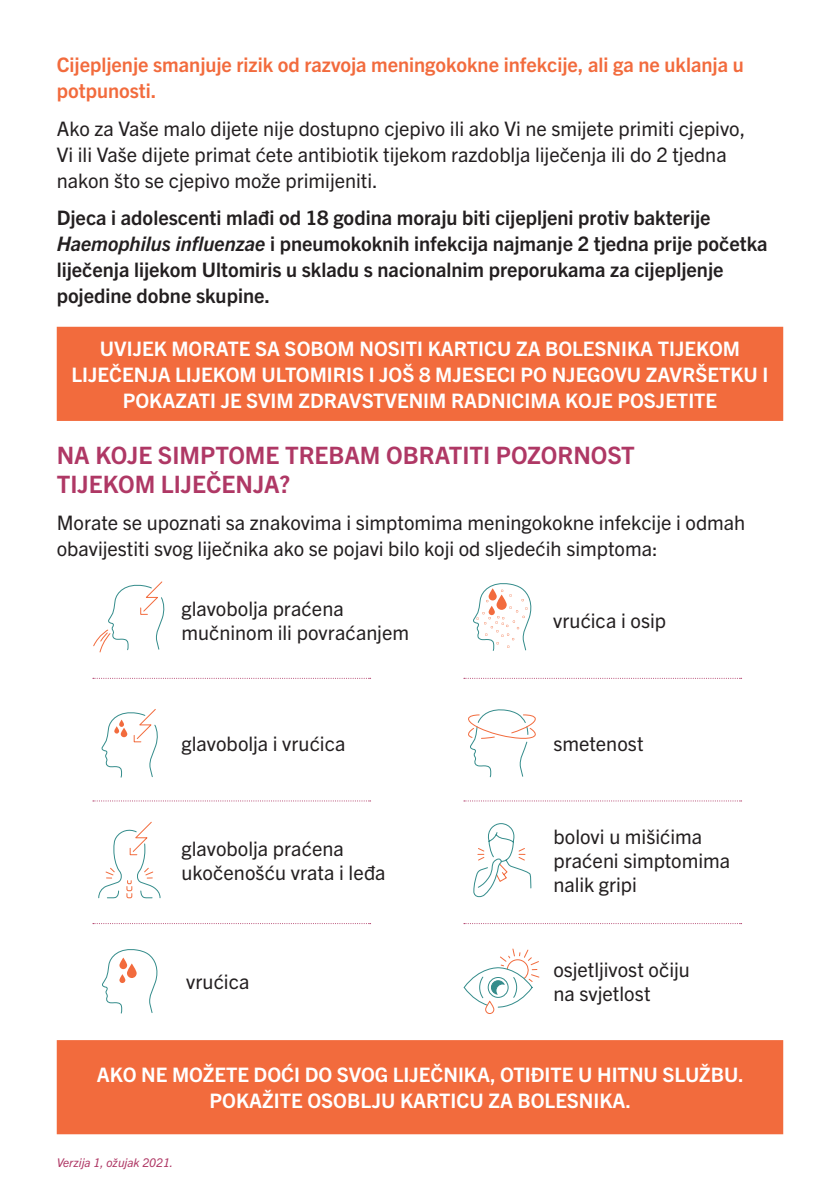
<style>
.page{position:relative;width:840px;height:1191px;background:#fff}
.page>*{position:absolute;margin:0;border:0;box-sizing:border-box;transform-origin:0 0}
.t1{font:700 24px/28.8px "Trade Gothic Next LT Pro";color:#af3865}
.t2{font:20px/24px "Trade Gothic Next LT Pro";color:#231f20}
.t3{font:700 20px/26px "Trade Gothic Next LT Pro";color:#fff;text-align:center}
.t4{font:700 20px/26px "Trade Gothic Next LT Pro";color:#231f20}
.t5{font:700 20px/26px "Trade Gothic Next LT Pro";color:#f26b3d}
.t6{font:italic 12px "Trade Gothic Next LT Pro";color:#af3865}
.s1{font-style:italic}
</style>
<div class="page">
<div style="left:58px;top:1041px;width:723px;height:92px;background:#f26b3d"></div>
<div style="left:57px;top:1040px;width:725px;height:94px;border:2px solid #f26b3d"></div>
<svg style="left:93px;top:923px;width:277px;height:1px"></svg>
<svg style="left:463px;top:923px;width:278px;height:1px"></svg>
<svg style="left:93px;top:800px;width:277px;height:1px"></svg>
<svg style="left:463px;top:800px;width:278px;height:1px"></svg>
<svg style="left:93px;top:678px;width:277px;height:1px"></svg>
<svg style="left:463px;top:678px;width:278px;height:1px"></svg>
<svg style="left:93px;top:581px;width:72px;height:72px"></svg>
<svg style="left:101px;top:709px;width:57px;height:69px"></svg>
<svg style="left:121px;top:727px;width:6px;height:10px"></svg>
<svg style="left:98px;top:821px;width:63px;height:78px"></svg>
<svg style="left:102px;top:949px;width:56px;height:65px"></svg>
<svg style="left:119px;top:957px;width:8px;height:12px"></svg>
<svg style="left:119px;top:974px;width:6px;height:9px"></svg>
<svg style="left:127px;top:963px;width:9px;height:15px"></svg>
<svg style="left:468px;top:709px;width:68px;height:69px"></svg>
<svg style="left:473px;top:823px;width:59px;height:74px"></svg>
<svg style="left:463px;top:948px;width:77px;height:60px"></svg>
<div style="left:485px;top:1001px;width:9px;height:13px;border:1px solid #f26b3d;border-radius:4px"></div>
<svg style="left:473px;top:583px;width:59px;height:68px"></svg>
<div style="left:58px;top:328px;width:723px;height:92px;background:#f26b3d"></div>
<div style="left:57px;top:327px;width:725px;height:94px;border:2px solid #f26b3d"></div>
<p class="t5" style="left:57px;top:51px;width:688px">Cijepljenje smanjuje rizik od razvoja meningokokne infekcije, ali ga ne uklanja u potpunosti.</p>
<p class="t2" style="left:57px;top:114px;width:689px;line-height:26px">Ako za Vaše malo dijete nije dostupno cjepivo ili ako Vi ne smijete primiti cjepivo,<br>Vi ili Vaše dijete primat ćete antibiotik tijekom razdoblja liječenja ili do 2 tjedna nakon što se cjepivo može primijeniti.</p>
<p class="t4" style="left:57px;top:203px;width:712px">Djeca i adolescenti mlađi od 18 godina moraju biti cijepljeni protiv bakterije <span class="s1">Haemophilus influenzae</span> i pneumokoknih infekcija najmanje 2 tjedna prije početka liječenja lijekom Ultomiris u skladu s nacionalnim preporukama za cijepljenje pojedine dobne skupine.</p>
<p class="t3" style="left:72px;top:334px;width:697px">UVIJEK MORATE SA SOBOM NOSITI KARTICU ZA BOLESNIKA TIJEKOM<br>LIJEČENJA LIJEKOM ULTOMIRIS I JOŠ 8 MJESECI PO NJEGOVU ZAVRŠETKU I<br>POKAZATI JE SVIM ZDRAVSTVENIM RADNICIMA KOJE POSJETITE</p>
<p class="t1" style="left:57px;top:439px;width:579px">NA KOJE SIMPTOME TREBAM OBRATITI POZORNOST<br>TIJEKOM LIJEČENJA?</p>
<p class="t2" style="left:57px;top:508px;width:689px;line-height:26px">Morate se upoznati sa znakovima i simptomima meningokokne infekcije i odmah obavijestiti svog liječnika ako se pojavi bilo koji od sljedećih simptoma:</p>
<p class="t2" style="left:181px;top:595px;width:229px">glavobolja praćena mučninom ili povraćanjem</p>
<p class="t2" style="left:553px;top:607px;width:114px">vrućica i osip</p>
<p class="t2" style="left:181px;top:730px;width:165px">glavobolja i vrućica</p>
<p class="t2" style="left:553px;top:730px;width:92px">smetenost</p>
<p class="t2" style="left:181px;top:835px;width:205px">glavobolja praćena ukočenošću vrata i leđa</p>
<p class="t2" style="left:186px;top:968px;width:65px">vrućica</p>
<p class="t2" style="left:553px;top:823px;width:178px">bolovi u mišićima praćeni simptomima nalik gripi</p>
<p class="t2" style="left:553px;top:956px;width:138px">osjetljivost očiju na svjetlost</p>
<p class="t3" style="left:97px;top:1060px;width:648px">AKO NE MOŽETE DOĆI DO SVOG LIJEČNIKA, OTIĐITE U HITNU SLUŽBU.<br>POKAŽITE OSOBLJU KARTICU ZA BOLESNIKA.</p>
<p class="t6" style="left:57px;top:1154px;width:118px">Verzija 1, ožujak 2021.</p>
</div>
